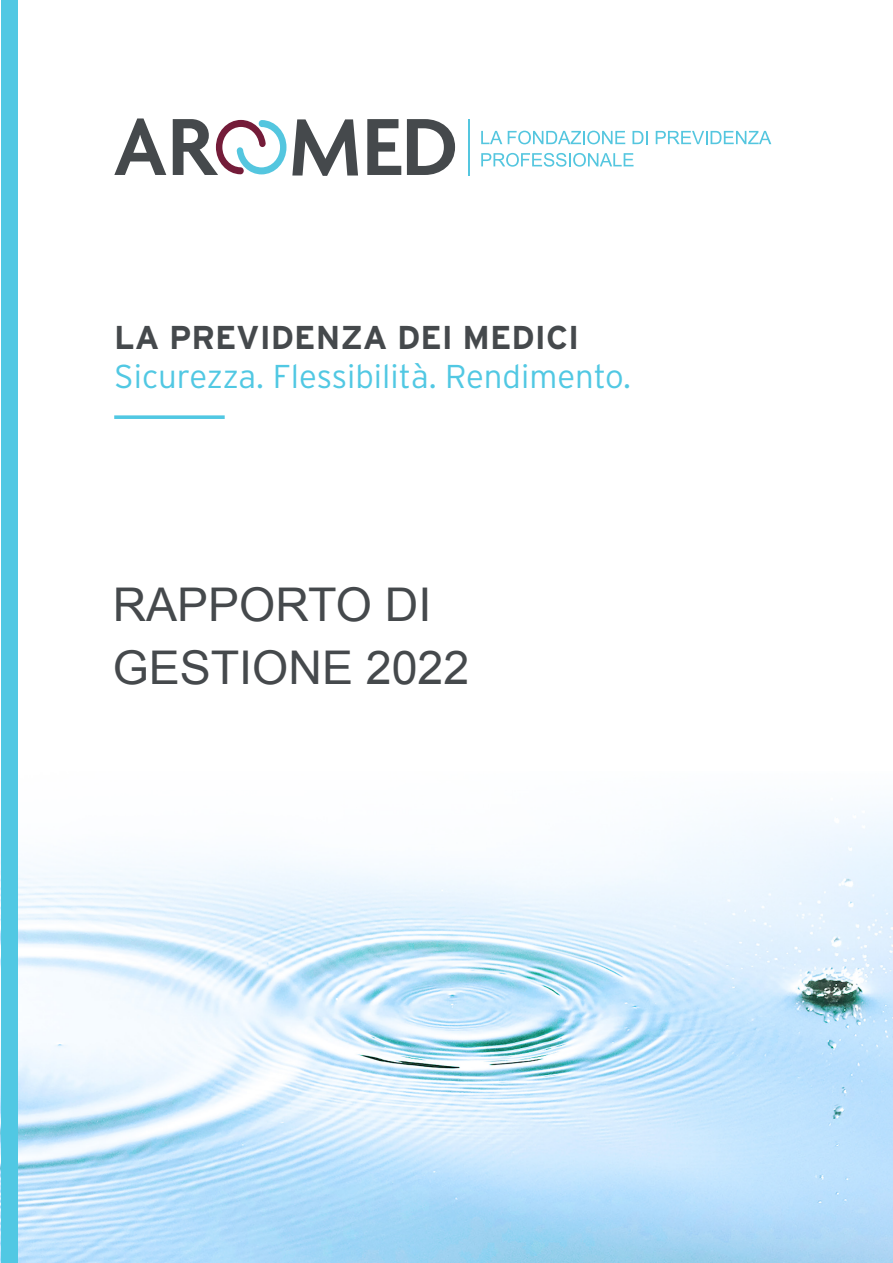
<style>
.page{position:relative;width:893px;height:1263px;background:#fff}
.page>*{position:absolute;margin:0;border:0;box-sizing:border-box;transform-origin:0 0}
.t1{font:46.5px/63px "Arial";color:#45494c}
.t2{font:300 33px "Interstate";color:#51c8e3}
.t3{font:700 33px "Interstate";color:#45494c}
</style>
<div class="page">
<img style="left:18px;top:991px;width:875px;height:272px">
<svg style="left:18px;top:809px;width:875px;height:182px"></svg>
<div style="left:1px;top:0;width:17px;height:1263px;background:#51c8e3"></div>
<svg style="left:114px;top:415px;width:111px;height:4px"></svg>
<hr style="left:468px;top:119px;width:2px;height:56px;background:#54c6df">
<svg style="left:114px;top:118px;width:52px;height:57px"></svg>
<svg style="left:367px;top:119px;width:34px;height:56px"></svg>
<svg style="left:407px;top:119px;width:48px;height:56px"></svg>
<svg style="left:173px;top:119px;width:113px;height:56px"></svg>
<svg style="left:292px;top:119px;width:66px;height:57px"></svg>
<svg style="left:481px;top:131px;width:21px;height:13px"></svg>
<svg style="left:508px;top:131px;width:117px;height:13px"></svg>
<svg style="left:632px;top:131px;width:16px;height:13px"></svg>
<svg style="left:656px;top:131px;width:115px;height:13px"></svg>
<svg style="left:481px;top:153px;width:152px;height:14px"></svg>
<p class="t3" style="left:114px;top:318px;width:467px">LA PREVIDENZA DEI MEDICI</p>
<p class="t2" style="left:114px;top:358px;width:518px">Sicurezza. Flessibilità. Rendimento.</p>
<p class="t1" style="left:113px;top:573px;width:358px">RAPPORTO DI<br>GESTIONE 2022</p>
</div>
